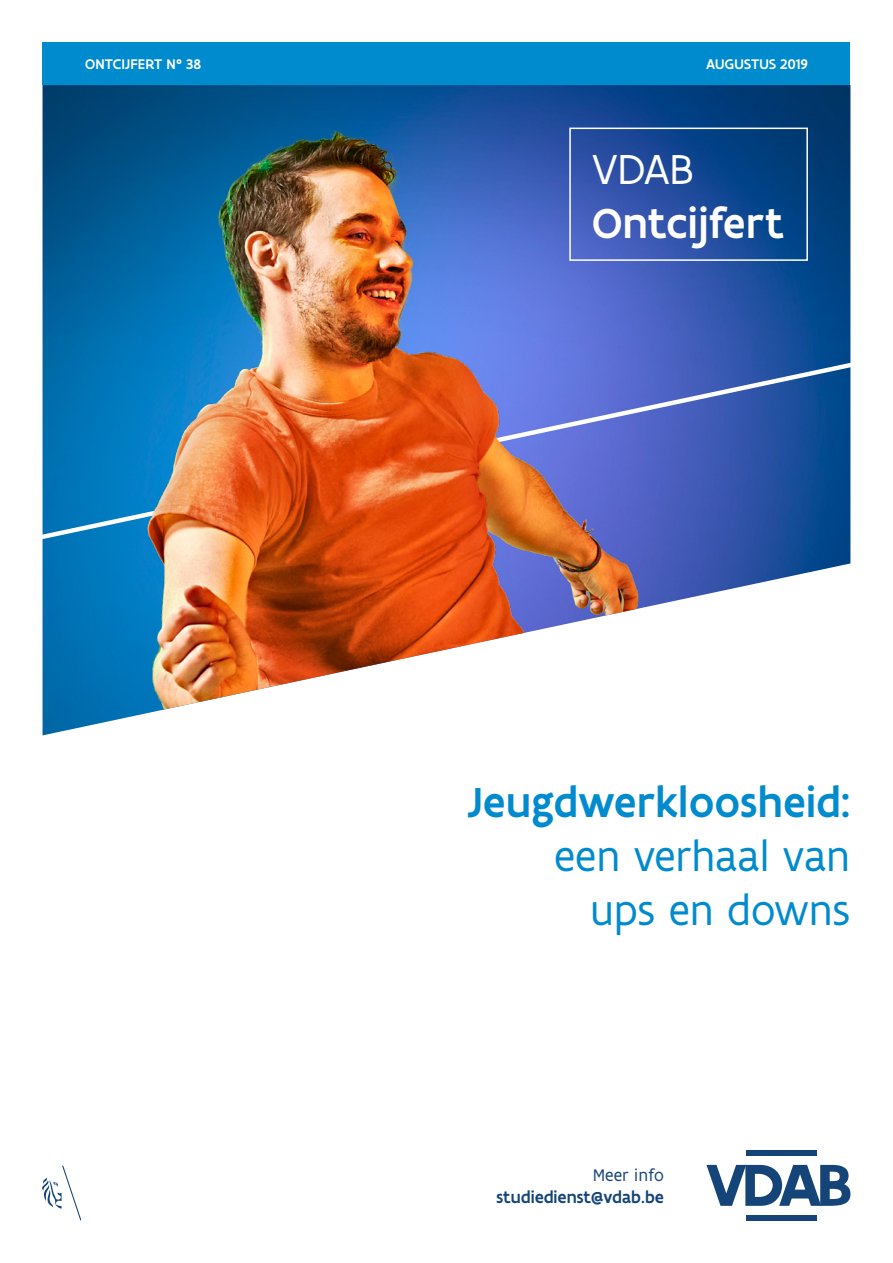
<style>
.page{position:relative;width:893px;height:1263px;background:#fff}
.page>*{position:absolute;margin:0;border:0;box-sizing:border-box;transform-origin:0 0}
.t1{font:45px/54px "Flanders Art Sans";letter-spacing:-.01em;color:#008bce;text-align:right}
.t2{font:500 45px "Flanders Art Sans";color:#008bce}
.t3{font:500 45px "Flanders Art Sans";color:#fff}
.t4{font:45px "Flanders Art Sans";color:#fff}
.t5{font:500 18px "Flanders Art Sans";color:#144478}
.t6{font:18px "Flanders Art Sans";color:#144478}
.t7{font:500 15px "Flanders Art Sans";letter-spacing:.01em;color:#fff}
</style>
<div class="page">
<img style="left:43px;top:85px;width:807px;height:650px">
<svg style="left:706px;top:1165px;width:144px;height:41px"></svg>
<div style="left:746px;top:1214px;width:71px;height:6px;background:#144478"></div>
<div style="left:746px;top:1150px;width:71px;height:6px;background:#144478"></div>
<svg style="left:42px;top:1165px;width:40px;height:56px"></svg>
<svg style="left:42px;top:349px;width:809px;height:198px;background:#7a6a81"></svg>
<div style="left:569px;top:128px;width:239px;height:133px;border:2px solid #fff"></div>
<div style="left:43px;top:43px;width:807px;height:42px;background:#008bce"></div>
<p class="t7" style="left:85px;top:55px;width:118px">ONTCIJFERT N° 38</p>
<p class="t7" style="left:706px;top:55px;width:103px">AUGUSTUS 2019</p>
<h1 class="t4" style="left:592px;top:142px;width:103px">VDAB</h1>
<h1 class="t3" style="left:592px;top:195px;width:194px">Ontcijfert</h1>
<h1 class="t2" style="left:468px;top:774px;width:384px">Jeugdwerkloosheid:</h1>
<h1 class="t1" style="left:554px;top:830px;width:298px">een verhaal van ups en downs</h1>
<p class="t6" style="left:593px;top:1164px;width:73px">Meer info</p>
<p class="t5" style="left:496px;top:1186px;width:169px">studiedienst@vdab.be</p>
</div>
